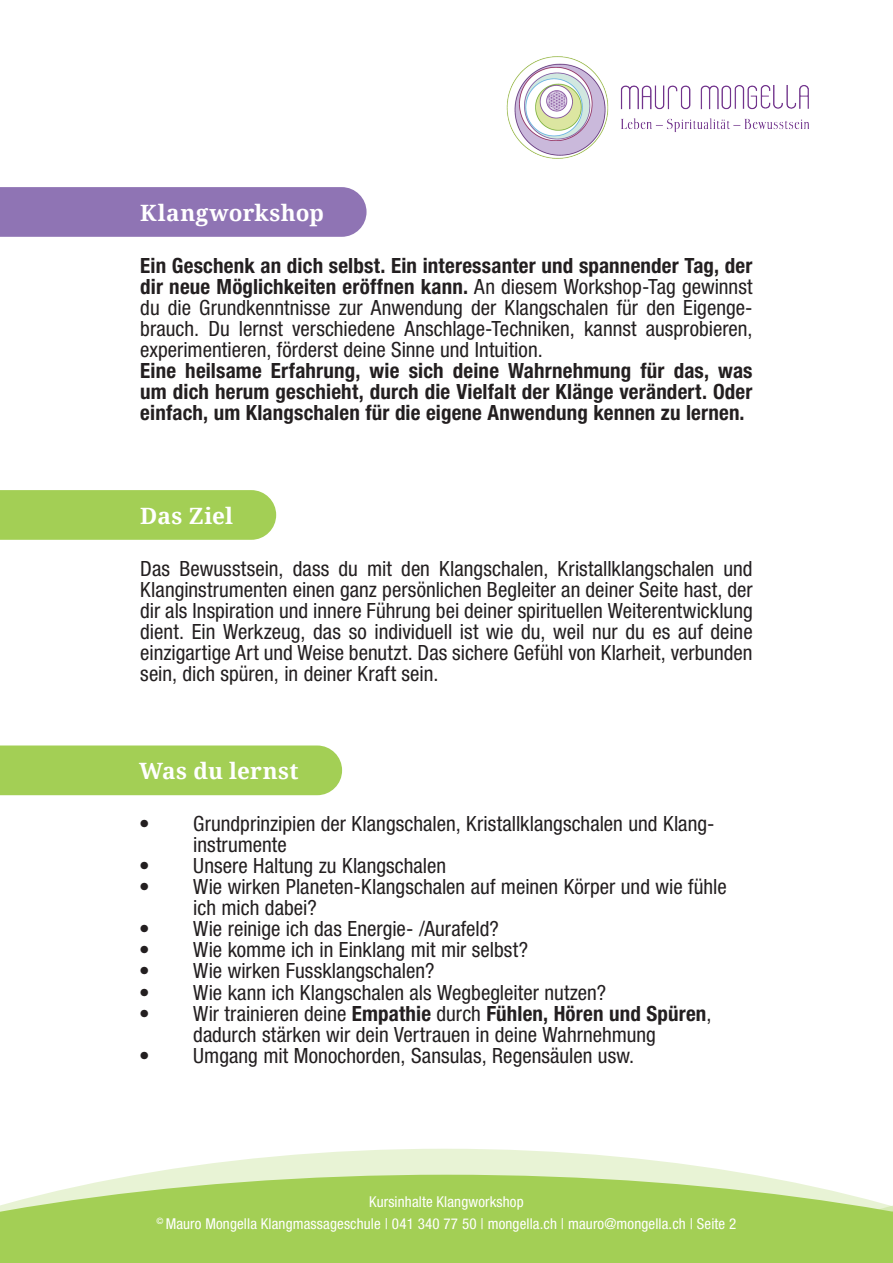
<style>
.page{position:relative;width:893px;height:1263px;background:#fff}
.page>*{position:absolute;margin:0;border:0;box-sizing:border-box;transform-origin:0 0}
.Titel{font:700 22.5px "Noto Serif";letter-spacing:.015em;color:#fff}
.Titel-2{font:condensed 21px/21px "Helvetica Neue LT Std";color:#231f20;text-align:justify}
.Titel-3{font:700 condensed 21px/21px "Helvetica Neue LT Std";letter-spacing:.01em;color:#231f20;text-align:justify}
.t1{font:condensed 15px "Helvetica Neue LT Std";letter-spacing:.01em;color:#fff}
.s1{font-weight:700}
</style>
<div class="page">
<svg style="left:0;top:1149px;width:893px;height:114px;fill:#a3cf55"></svg>
<img style="left:506px;top:56px;width:303px;height:103px">
<div style="left:0;top:187px;width:367px;height:50px;background:#8f74b4"></div>
<div style="left:0;top:490px;width:276px;height:50px;background:#a3cf55"></div>
<div style="left:0;top:745px;width:342px;height:50px;background:#a3cf55"></div>
<p class="Titel" style="left:140px;top:197px;width:185px">Klangworkshop</p>
<p class="Titel-2" style="left:140px;top:255px;width:614px"><span class="s1">Ein Geschenk an dich selbst. Ein interessanter und spannender Tag, der dir neue Möglichkeiten eröffnen kann.</span> An diesem Workshop-Tag gewinnst du die Grundkenntnisse zur Anwendung der Klangschalen für den Eigenge&shy;brauch. Du lernst verschiedene Anschlage-Techniken, kannst ausprobieren, experimentieren, förderst deine Sinne und Intuition.</p>
<p class="Titel-3" style="left:140px;top:360px;width:614px">Eine heilsame Erfahrung, wie sich deine Wahrnehmung für das, was um dich herum geschieht, durch die Vielfalt der Klänge verändert. Oder einfach, um Klangschalen für die eigene Anwendung kennen zu lernen.</p>
<p class="Titel" style="left:140px;top:500px;width:94px">Das Ziel</p>
<p class="Titel-2" style="left:140px;top:558px;width:614px">Das Bewusstsein, dass du mit den Klangschalen, Kristallklangschalen und Klanginstrumenten einen ganz persönlichen Begleiter an deiner Seite hast, der dir als Inspiration und innere Führung bei deiner spirituellen Weiterentwicklung dient. Ein Werkzeug, das so individuell ist wie du, weil nur du es auf deine einzigartige Art und Weise benutzt. Das sichere Gefühl von Klarheit, verbunden sein, dich spüren, in deiner Kraft sein.</p>
<p class="Titel" style="left:139px;top:755px;width:161px">Was du lernst</p>
<p class="Titel-2" style="left:193px;top:813px;width:523px;text-indent:-54px">• Grundprinzipien der Klangschalen, Kristallklangschalen und Klang&shy;instrumente</p>
<p class="Titel-2" style="left:139px;top:855px;width:308px">• Unsere Haltung zu Klangschalen</p>
<p class="Titel-2" style="left:193px;top:876px;width:535px;text-indent:-54px">• Wie wirken Planeten-Klangschalen auf meinen Körper und wie fühle ich mich dabei?</p>
<p class="Titel-2" style="left:139px;top:918px;width:361px">• Wie reinige ich das Energie- /Aurafeld?</p>
<p class="Titel-2" style="left:139px;top:939px;width:390px">• Wie komme ich in Einklang mit mir selbst?</p>
<p class="Titel-2" style="left:139px;top:960px;width:297px">• Wie wirken Fussklangschalen?</p>
<p class="Titel-2" style="left:139px;top:981px;width:468px">• Wie kann ich Klangschalen als Wegbegleiter nutzen?</p>
<p class="Titel-2" style="left:139px;top:1002px;width:574px;text-align:center">• Wir trainieren deine <span class="s1">Empathie</span> durch <span class="s1">Fühlen, Hören und Spüren</span>, dadurch stärken wir dein Vertrauen in deine Wahrnehmung</p>
<p class="Titel-2" style="left:139px;top:1044px;width:496px">• Umgang mit Monochorden, Sansulas, Regensäulen usw.</p>
<p class="t1" style="left:369px;top:1193px;width:156px">Kursinhalte Klangworkshop</p>
<p class="t1" style="left:157px;top:1214px;width:581px"><sup>©</sup> Mauro Mongella Klangmassageschule | 041 340 77 50 | mongella.ch | mauro@mongella.ch | Seite 2</p>
</div>
